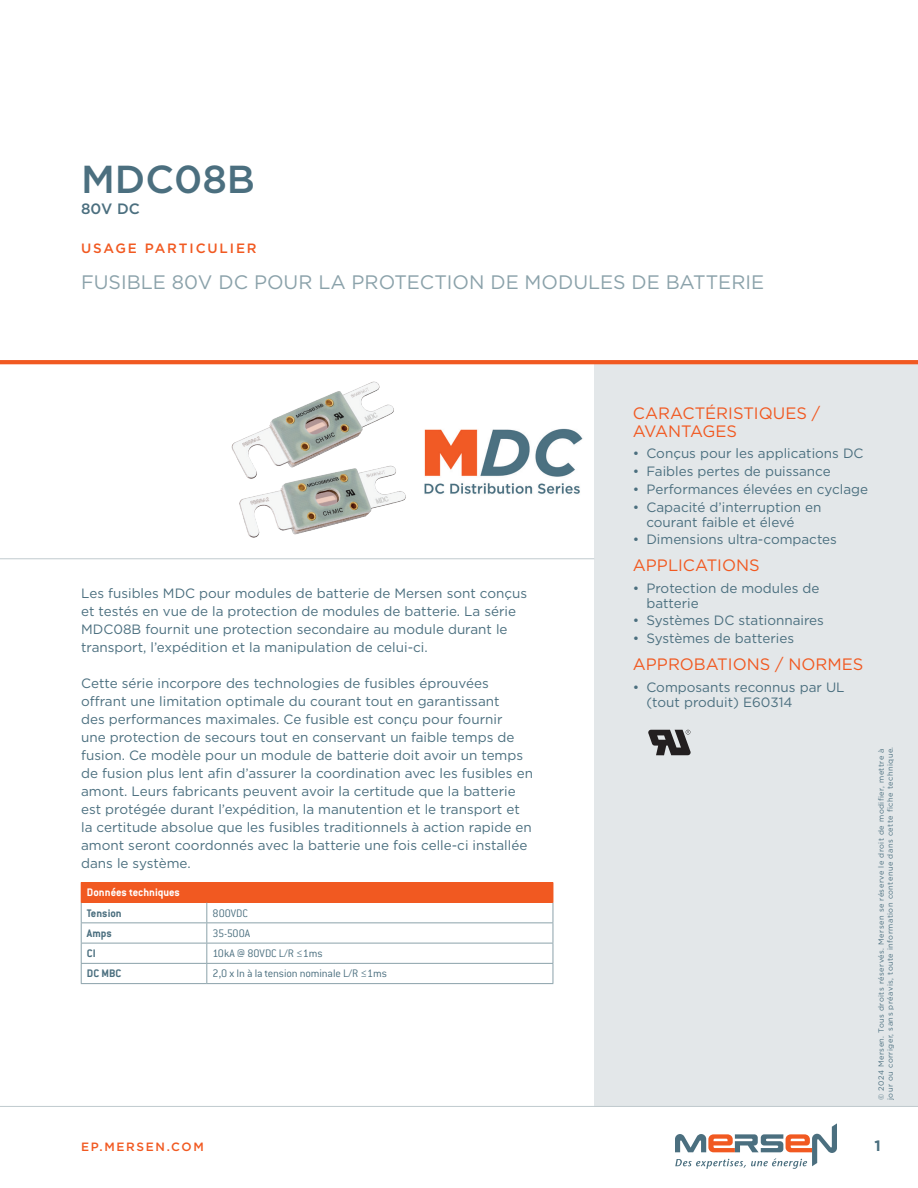
<style>
.page{position:relative;width:918px;height:1188px;background:#fff}
.page>*{position:absolute;margin:0;border:0;box-sizing:border-box;transform-origin:0 0}
.NEW_Product_MSL_Page_1{font:500 39px "Gotham";color:#4b6f7f}
.NEW_Product_type{font:19.5px "Gotham";color:#8ba2aa}
.t1{font:16.5px/18px "Gotham";color:#f15921}
.NEW_Product_MSL_Description{font:500 15px "Gotham";color:#4b6f7f}
.t2{font:700 15px "Gotham";color:#4b6f7f}
.t3{font:13.5px/18px "Gotham";color:#4b6f7f}
.NEW_Product_group{font:500 13.5px "Gotham";letter-spacing:.14em;color:#f15921}
.NEW_Table_text{font:300 12px "Conduit ITC Std";color:#4b6f7f}
.NEW_Table_text-2{font:700 12px "Conduit ITC Std";color:#4b6f7f}
.NEW_Table_header{font:700 12px "Conduit ITC Std";color:#fff}
.t4{font:500 12px "Gotham";letter-spacing:.14em;color:#f15921}
.t5{font:7.5px/9px "Gotham";letter-spacing:.06em;color:#4b6f7f}
</style>
<div class="page">
<div style="left:594px;top:364px;width:324px;height:743px;background:#e3e7e9"></div>
<hr style="left:0;top:360px;width:918px;height:4px;background:#f15921">
<hr style="left:0;top:1106px;width:918px;height:1px;background:#c0cace">
<hr style="left:0;top:558px;width:594px;height:1px;background:#c0cace">
<svg style="left:675px;top:1123px;width:162px;height:46px"></svg>
<div style="left:81px;top:882px;width:472px;height:21px;background:#f15921"></div>
<hr style="left:81px;top:943px;width:126px;height:1px;background:#8ba2aa">
<hr style="left:207px;top:943px;width:346px;height:1px;background:#8ba2aa">
<hr style="left:81px;top:963px;width:126px;height:1px;background:#8ba2aa">
<hr style="left:207px;top:963px;width:346px;height:1px;background:#8ba2aa">
<svg style="left:206px;top:903px;width:1px;height:80px"></svg>
<hr style="left:81px;top:983px;width:126px;height:1px;background:#8ba2aa">
<hr style="left:207px;top:983px;width:346px;height:1px;background:#8ba2aa">
<svg style="left:81px;top:902px;width:1px;height:81px"></svg>
<svg style="left:553px;top:882px;width:1px;height:101px"></svg>
<hr style="left:81px;top:922px;width:126px;height:1px;background:#8ba2aa">
<hr style="left:207px;top:922px;width:346px;height:1px;background:#8ba2aa">
<img style="left:424px;top:428px;width:159px;height:66px">
<svg style="left:648px;top:730px;width:43px;height:25px"></svg>
<img style="left:231px;top:381px;width:175px;height:157px">
<p class="NEW_Product_MSL_Page_1" style="left:81px;top:154px;width:176px">MDC08B</p>
<p class="NEW_Product_MSL_Description" style="left:81px;top:199px;width:60px">80V DC</p>
<p class="NEW_Product_group" style="left:81px;top:240px;width:177px">USAGE PARTICULIER</p>
<p class="NEW_Product_type" style="left:81px;top:270px;width:685px">FUSIBLE 80V DC POUR LA PROTECTION DE MODULES DE BATTERIE</p>
<p class="t3" style="left:81px;top:583px;width:448px">Les fusibles MDC pour modules de batterie de Mersen sont conçus et testés en vue de la protection de modules de batterie. La série MDC08B fournit une protection secondaire au module durant le transport, l’expédition et la manipulation de celui-ci.</p>
<p class="t3" style="left:81px;top:673px;width:453px">Cette série incorpore des technologies de fusibles éprouvées offrant une limitation optimale du courant tout en garantissant<br>des performances maximales. Ce fusible est conçu pour fournir<br>une protection de secours tout en conservant un faible temps de fusion. Ce modèle pour un module de batterie doit avoir un temps de fusion plus lent afin d’assurer la coordination avec les fusibles en amont. Leurs fabricants peuvent avoir la certitude que la batterie est protégée durant l’expédition, la manutention et le transport et la certitude absolue que les fusibles traditionnels à action rapide en amont seront coordonnés avec la batterie une fois celle-ci installée dans le système.</p>
<p class="NEW_Table_header" style="left:87px;top:885px;width:94px">Données techniques</p>
<p class="NEW_Table_text-2" style="left:87px;top:906px;width:36px">Tension</p>
<p class="NEW_Table_text" style="left:213px;top:906px;width:37px">800VDC</p>
<p class="NEW_Table_text-2" style="left:87px;top:926px;width:26px">Amps</p>
<p class="NEW_Table_text" style="left:213px;top:926px;width:39px">35-500A</p>
<p class="NEW_Table_text-2" style="left:87px;top:946px;width:10px">CI</p>
<p class="NEW_Table_text" style="left:213px;top:946px;width:112px">10kA @ 80VDC L/R ≤1ms</p>
<p class="NEW_Table_text-2" style="left:87px;top:966px;width:36px">DC MBC</p>
<p class="NEW_Table_text" style="left:213px;top:966px;width:176px">2,0 x In à la tension nominale L/R ≤1ms</p>
<p class="t1" style="left:633px;top:404px;width:189px">CARACTÉRISTIQUES /<br>AVANTAGES</p>
<p class="t3" style="left:633px;top:444px;width:232px">• Conçus pour les applications DC</p>
<p class="t3" style="left:633px;top:462px;width:199px">• Faibles pertes de puissance</p>
<p class="t3" style="left:633px;top:480px;width:237px">• Performances élevées en cyclage</p>
<p class="t3" style="left:646px;top:499px;width:177px;line-height:15px;text-indent:-14px">• Capacité d’interruption en courant faible et élevé</p>
<p class="t3" style="left:633px;top:530px;width:206px">• Dimensions ultra-compactes</p>
<p class="t1" style="left:633px;top:556px;width:128px">APPLICATIONS</p>
<p class="t3" style="left:646px;top:580px;width:175px;line-height:15px;text-indent:-14px">• Protection de modules de batterie</p>
<p class="t3" style="left:633px;top:611px;width:193px">• Systèmes DC stationnaires</p>
<p class="t3" style="left:633px;top:629px;width:163px">• Systèmes de batteries</p>
<p class="t1" style="left:633px;top:655px;width:232px">APPROBATIONS / NORMES</p>
<p class="t3" style="left:646px;top:679px;width:200px;line-height:15px;text-indent:-14px">• Composants reconnus par UL (tout produit) E60314</p>
<p class="t5" style="left:876px;top:1100px;width:355px;rotate:-90deg">© 2024 Mersen. Tous droits réservés. Mersen se réserve le droit de modifier, mettre à jour ou corriger, sans préavis, toute information contenue dans cette fiche technique.</p>
<p class="t4" style="left:81px;top:1139px;width:124px">EP.MERSEN.COM</p>
<p class="t2" style="left:875px;top:1136px;width:8px">1</p>
</div>
